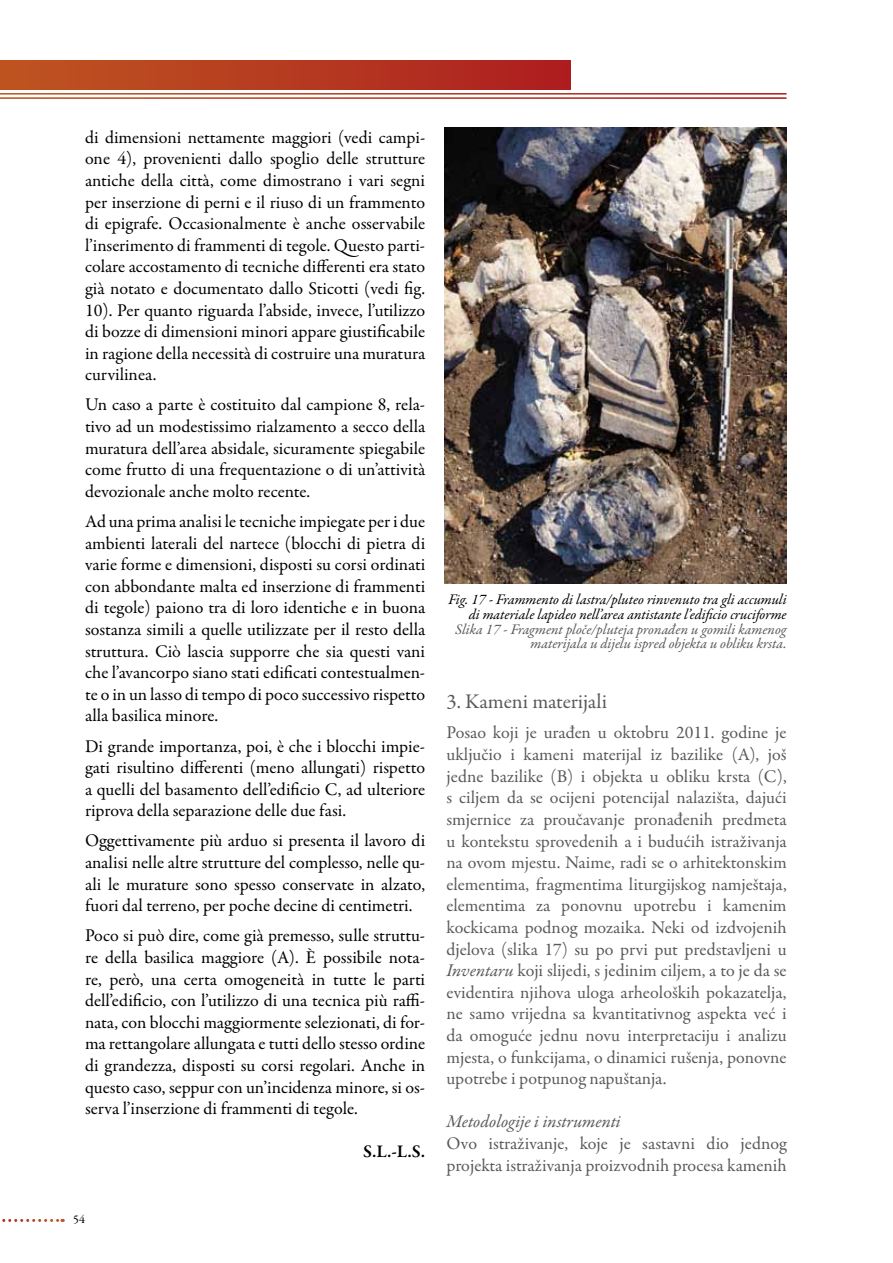
<style>
.page{position:relative;width:893px;height:1263px;background:#fff}
.page>*{position:absolute;margin:0;border:0;box-sizing:border-box;transform-origin:0 0}
.t1{font:21px "Garamond Premr Pro";color:#58595b}
.t2{font:18px/21.6px "Garamond Premr Pro";color:#000;text-align:justify}
.t3{font:18px/21.6px "Garamond Premr Pro";color:#58595b;text-align:justify}
.t4{font:italic 18px "Garamond Premr Pro";letter-spacing:-.005em;color:#58595b}
.t5{font:600 18px "Garamond Premr Pro";color:#000}
.t6{font:italic 14.85px/14.9px "Garamond Premr Pro";color:#000;text-align:right}
.t7{font:italic 14.85px/14.7px "Garamond Premr Pro";letter-spacing:-.005em;color:#58595b;text-align:right}
.t8{font:12px "Garamond Premr Pro";color:#000}
.s1{font-style:italic}
</style>
<div class="page">
<div style="left:0;top:60px;width:571px;height:30px;background:linear-gradient(to right,#be5620,#ae1e1f)"></div>
<svg style="left:2px;top:1219px;width:61px;height:3px"></svg>
<img style="left:445px;top:128px;width:341px;height:455px">
<p class="t2" style="left:85px;top:127px;width:342px">di dimensioni nettamente maggiori (vedi campi&shy;one 4), provenienti dallo spoglio delle strutture antiche della città, come dimostrano i vari segni per inserzione di perni e il riuso di un frammento di epigrafe. Occasionalmente è anche osservabile l’inserimento di frammenti di tegole. Questo parti&shy;colare accostamento di tecniche differenti era stato già notato e documentato dallo Sticotti (vedi fig.<br>10). Per quanto riguarda l’abside, invece, l’utilizzo di bozze di dimensioni minori appare giustificabile in ragione della necessità di costruire una muratura curvilinea.</p>
<p class="t2" style="left:85px;top:394px;width:342px">Un caso a parte è costituito dal campione 8, rela&shy;tivo ad un modestissimo rialzamento a secco della muratura dell’area absidale, sicuramente spiegabile come frutto di una frequentazione o di un’attività devozionale anche molto recente.</p>
<p class="t2" style="left:85px;top:511px;width:342px">Ad una prima analisi le tecniche impiegate per i due ambienti laterali del nartece (blocchi di pietra di varie forme e dimensioni, disposti su corsi ordinati con abbondante malta ed inserzione di frammenti di tegole) paiono tra di loro identiche e in buona sostanza simili a quelle utilizzate per il resto della struttura. Ciò lascia supporre che sia questi vani che l’avancorpo siano stati edificati contestualmen&shy;te o in un lasso di tempo di poco successivo rispetto alla basilica minore.</p>
<p class="t2" style="left:85px;top:735px;width:342px">Di grande importanza, poi, è che i blocchi impie&shy;gati risultino differenti (meno allungati) rispetto a quelli del basamento dell’edificio C, ad ulteriore riprova della separazione delle due fasi.</p>
<p class="t2" style="left:85px;top:830px;width:342px">Oggettivamente più arduo si presenta il lavoro di analisi nelle altre strutture del complesso, nelle qu&shy;ali le murature sono spesso conservate in alzato, fuori dal terreno, per poche decine di centimetri.</p>
<p class="t2" style="left:85px;top:925px;width:342px">Poco si può dire, come già premesso, sulle struttu&shy;re della basilica maggiore (A). È possibile nota&shy;re, però, una certa omogeneità in tutte le parti dell’edificio, con l’utilizzo di una tecnica più raffi&shy;nata, con blocchi maggiormente selezionati, di for&shy;ma rettangolare allungata e tutti dello stesso ordine di grandezza, disposti su corsi regolari. Anche in questo caso, seppur con un’incidenza minore, si os&shy;serva l’inserzione di frammenti di tegole.</p>
<p class="t5" style="left:363px;top:1141px;width:64px">S.L.-L.S.</p>
<p class="t8" style="left:73px;top:1212px;width:13px">54</p>
<p class="t6" style="left:448px;top:593px;width:340px">Fig. 17 - Frammento di lastra/pluteo rinvenuto tra gli accumuli di materiale lapideo nell’area antistante l’edificio cruciforme</p>
<p class="t7" style="left:455px;top:622px;width:333px">Slika 17 - Fragment ploče/pluteja pronađen u gomili kamenog materijala u dijelu ispred objekta u obliku krsta.</p>
<p class="t1" style="left:446px;top:689px;width:162px">3. Kameni materijali</p>
<p class="t3" style="left:446px;top:722px;width:342px">Posao koji je urađen u oktobru 2011. godine je uključio i kameni materijal iz bazilike (A), još jedne bazilike (B) i objekta u obliku krsta (C), s ciljem da se ocijeni potencijal nalazišta, dajući smjernice za proučavanje pronađenih predmeta u kontekstu sprovedenih a i budućih istraživanja na ovom mjestu. Naime, radi se o arhitektonskim elementima, fragmentima liturgijskog namještaja, elementima za ponovnu upotrebu i kamenim kockicama podnog mozaika. Neki od izdvojenih djelova (slika 17) su po prvi put predstavljeni u <span class="s1">Inventaru</span> koji slijedi, s jedinim ciljem, a to je da se evidentira njihova uloga arheoloških pokazatelja, ne samo vrijedna sa kvantitativnog aspekta već i da omoguće jednu novu interpretaciju i analizu mjesta, o funkcijama, o dinamici rušenja, ponovne upotrebe i potpunog napuštanja.</p>
<p class="t4" style="left:446px;top:1110px;width:176px">Metodologije i instrumenti</p>
<p class="t3" style="left:446px;top:1133px;width:342px">Ovo istraživanje, koje je sastavni dio jednog projekta istraživanja proizvodnih procesa kamenih</p>
</div>
